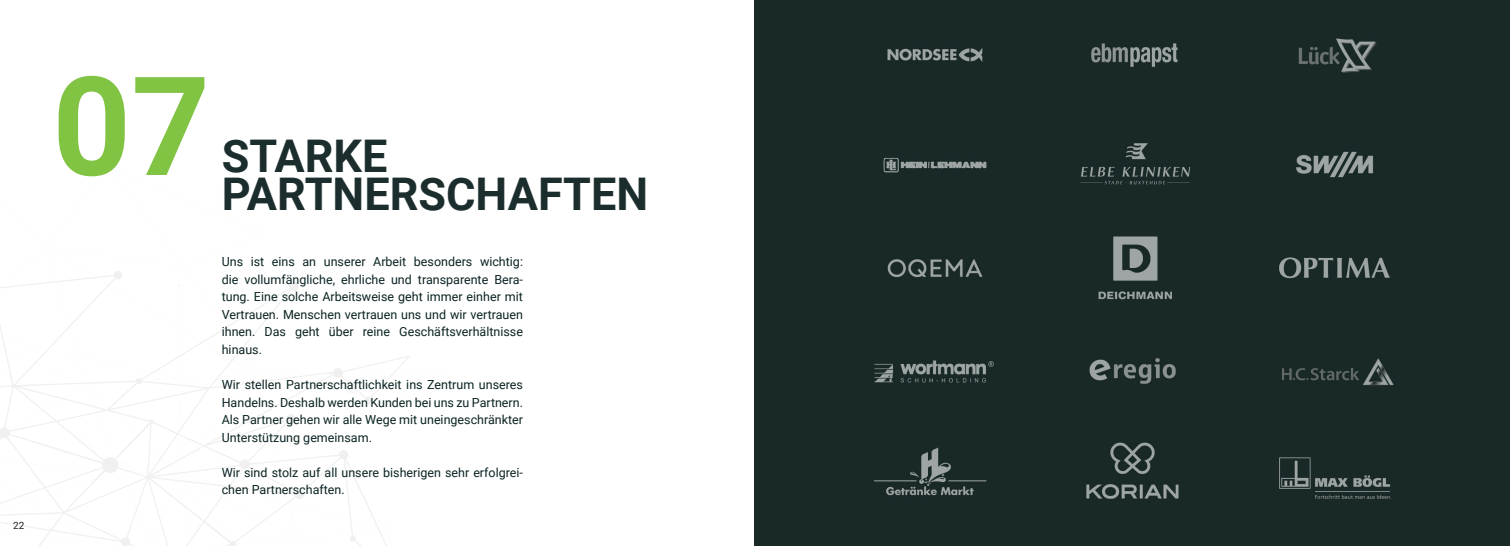
<style>
.page{position:relative;width:1510px;height:546px;background:#fff}
.page>*{position:absolute;margin:0;border:0;box-sizing:border-box;transform-origin:0 0}
.t1{font:700 137.5px "Roboto";color:#81c343}
.t2{font:700 45px "Roboto";color:#1b2d2d}
.t3{font:12.5px/17.5px "Roboto";color:#0b2323;text-align:justify}
.t4{font:10px "Roboto";color:#231f20}
</style>
<div class="page">
<svg style="left:0;top:271px;width:410px;height:275px"></svg>
<div style="left:110px;top:129px;width:7px;height:7px;background:#f7f7f7;border-radius:50%"></div>
<div style="left:755px;top:0;width:754px;height:546px;background:#192928"></div>
<p class="t4" style="left:13px;top:518px;width:13px">22</p>
<p class="t1" style="left:52px;top:30px;width:159px">07</p>
<p class="t2" style="left:222px;top:125px;width:167px">STARKE</p>
<p class="t2" style="left:222px;top:162px;width:428px">PARTNERSCHAFTEN</p>
<p class="t3" style="left:222px;top:253px;width:303px">Uns ist eins an unserer Arbeit besonders wichtig: die vollumfängliche, ehrliche und transparente Bera&shy;tung. Eine solche Arbeitsweise geht immer einher mit Vertrauen. Menschen vertrauen uns und wir vertrauen ihnen. Das geht über reine Geschäftsverhältnisse hinaus.</p>
<p class="t3" style="left:222px;top:375px;width:303px">Wir stellen Partnerschaftlichkeit ins Zentrum unseres Handelns. Deshalb werden Kunden bei uns zu Partnern.<br>Als Partner gehen wir alle Wege mit uneingeschränkter Unterstützung gemeinsam.</p>
<p class="t3" style="left:222px;top:463px;width:303px">Wir sind stolz auf all unsere bisherigen sehr erfolgrei&shy;chen Partnerschaften.</p>
</div>
